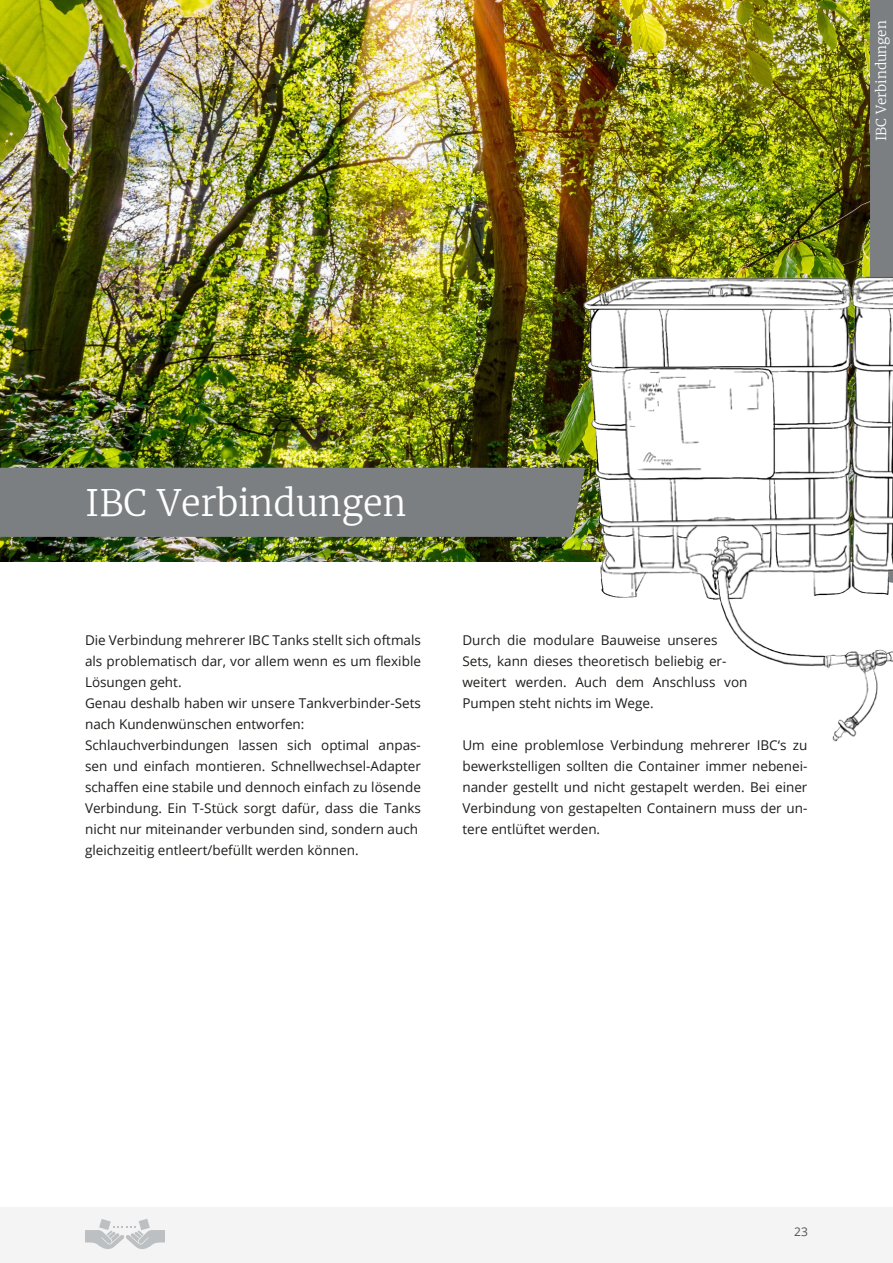
<style>
.page{position:relative;width:893px;height:1263px;background:#fff}
.page>*{position:absolute;margin:0;border:0;box-sizing:border-box;transform-origin:0 0}
.t1{font:300 36px "Merriweather";color:#fff}
.t2{font:13.5px/21px "Open Sans";color:#1d1d1b}
.t3{font:300 13.5px "Merriweather";color:#fff}
.t4{font:12px "Open Sans";color:#505456}
</style>
<div class="page">
<img style="left:0;top:0;width:870px;height:562px">
<div style="left:0;top:1207px;width:893px;height:56px;background:#f4f4f4"></div>
<div style="left:0;top:468px;width:541px;height:69px;background:#7b7f81"></div>
<div style="left:870px;top:0;width:23px;height:257px;background:#7b7f81"></div>
<img style="left:541px;top:257px;width:352px;height:485px">
<svg style="left:85px;top:1219px;width:80px;height:30px"></svg>
<p class="t3" style="left:872px;top:141px;width:122px;rotate:-90deg">IBC Verbindungen</p>
<h1 class="t1" style="left:85px;top:479px;width:323px">IBC Verbindungen</h1>
<p class="t2" style="left:85px;top:629px;width:337px">Die Verbindung mehrerer IBC Tanks stellt sich oftmals als problematisch dar, vor allem wenn es um flexible Lösungen geht.<br>Genau deshalb haben wir unsere Tankverbinder-Sets nach Kundenwünschen entworfen:<br>Schlauchverbindungen lassen sich optimal anpas&shy;sen und einfach montieren. Schnellwechsel-Adapter schaffen eine stabile und dennoch einfach zu lösende Verbindung. Ein T-Stück sorgt dafür, dass die Tanks nicht nur miteinander verbunden sind, sondern auch gleichzeitig entleert/befüllt werden können.</p>
<p class="t2" style="left:462px;top:629px;width:287px">Durch die modulare Bauweise unseres Sets, kann dieses theoretisch beliebig er&shy;weitert werden. Auch dem Anschluss von Pumpen steht nichts im Wege.</p>
<p class="t2" style="left:462px;top:734px;width:347px;text-align:justify">Um eine problemlose Verbindung mehrerer IBC‘s zu bewerkstelligen sollten die Container immer nebenei&shy;nander gestellt und nicht gestapelt werden. Bei einer Verbindung von gestapelten Containern muss der un&shy;tere entlüftet werden.</p>
<p class="t4" style="left:794px;top:1224px;width:15px">23</p>
</div>
